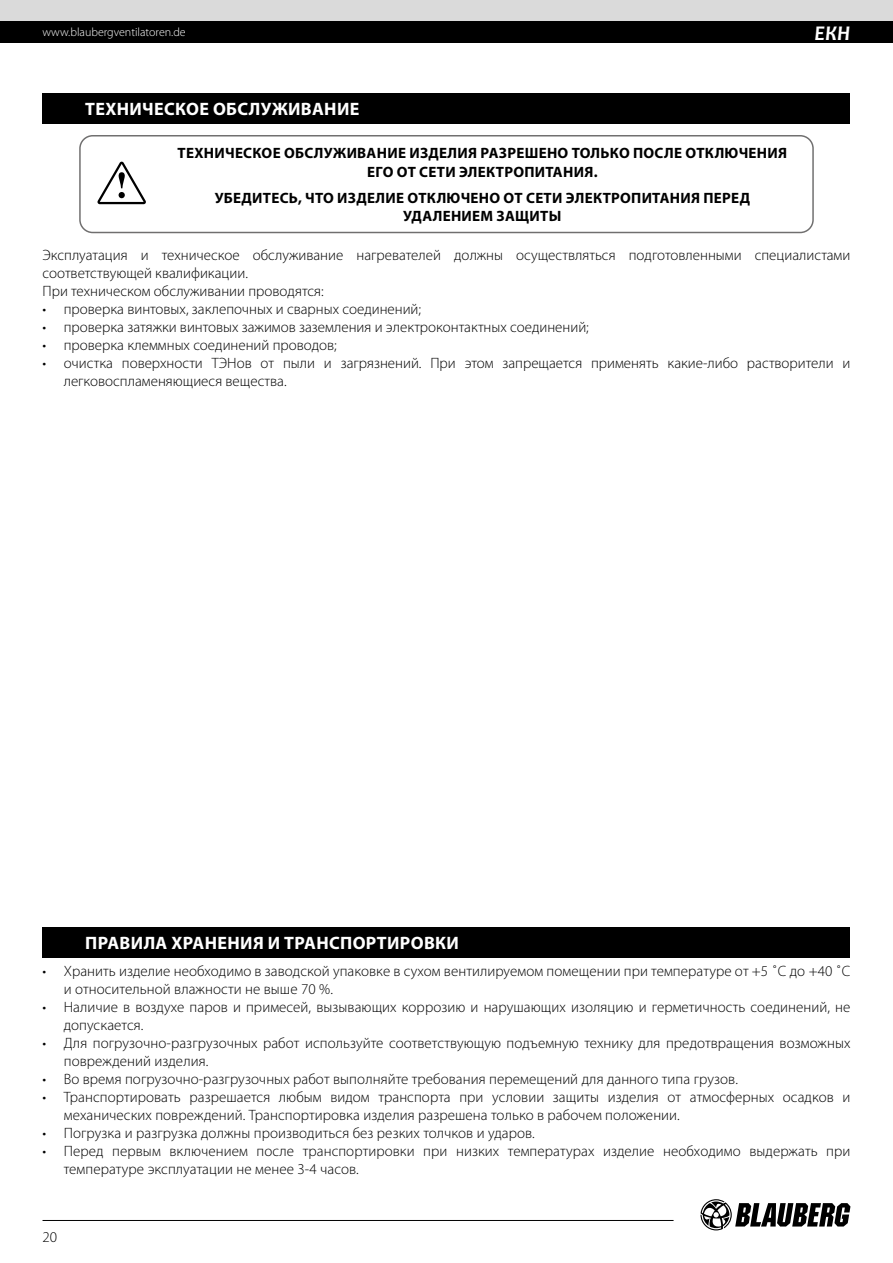
<style>
.page{position:relative;width:893px;height:1263px;background:#fff}
.page>*{position:absolute;margin:0;border:0;box-sizing:border-box;transform-origin:0 0}
.t1{font:italic 700 21px "Candara";color:#fff}
.t2{font:700 18px "Myriad Pro";letter-spacing:.02em;color:#fff}
.t3{font:300 15px/18px "Myriad Pro";letter-spacing:.005em;color:#000}
.t4{font:700 15px/18px "Myriad Pro";letter-spacing:.02em;color:#000;text-align:center}
.t5{font:300 12px "Myriad Pro";color:#fff}
</style>
<div class="page">
<div style="left:0;top:0;width:893px;height:21px;background:#dadada"></div>
<div style="left:0;top:21px;width:893px;height:22px;background:#000"></div>
<svg style="left:700px;top:1199px;width:150px;height:31px"></svg>
<hr style="left:43px;top:1220px;width:631px;height:1px;background:#000">
<div style="left:43px;top:93px;width:807px;height:31px;background:#000"></div>
<div style="left:43px;top:927px;width:807px;height:31px;background:#000"></div>
<div style="left:79px;top:135px;width:735px;height:98px;border:1px solid #706f6f;border-radius:13px"></div>
<svg style="left:97px;top:162px;width:49px;height:42px"></svg>
<p class="t5" style="left:43px;top:26px;width:145px">www.blaubergventilatoren.de</p>
<h1 class="t1" style="left:814px;top:20px;width:37px">ЕК Н</h1>
<p class="t2" style="left:85px;top:97px;width:276px">ТЕХНИЧЕСКОЕ ОБСЛУЖИВАНИЕ</p>
<p class="t4" style="left:178px;top:144px;width:611px">ТЕХНИЧЕСКОЕ ОБСЛУЖИВАНИЕ ИЗДЕЛИЯ РАЗРЕШЕНО ТОЛЬКО ПОСЛЕ ОТКЛЮЧЕНИЯ<br>ЕГО ОТ СЕТИ ЭЛЕКТРОПИТАНИЯ.</p>
<p class="t4" style="left:215px;top:188px;width:537px">УБЕДИТЕСЬ, ЧТО ИЗДЕЛИЕ ОТКЛЮЧЕНО ОТ СЕТИ ЭЛЕКТРОПИТАНИЯ ПЕРЕД<br>УДАЛЕНИЕМ ЗАЩИТЫ</p>
<p class="t3" style="left:43px;top:246px;width:809px">Эксплуатация и техническое обслуживание нагревателей должны осуществляться подготовленными специалистами соответствующей квалификации.<br>При техническом обслуживании проводятся:</p>
<p class="t3" style="left:43px;top:300px;width:380px">• проверка винтовых, заклепочных и сварных соединений;</p>
<p class="t3" style="left:43px;top:318px;width:548px">• проверка затяжки винтовых зажимов заземления и электроконтактных соединений;</p>
<p class="t3" style="left:43px;top:336px;width:296px">• проверка клеммных соединений проводов;</p>
<p class="t3" style="left:64px;top:354px;width:788px;text-indent:-21px">• очистка поверхности ТЭНов от пыли и загрязнений. При этом запрещается применять какие-либо растворители и легковоспламеняющиеся вещества.</p>
<p class="t2" style="left:85px;top:931px;width:375px">ПРАВИЛА ХРАНЕНИЯ И ТРАНСПОРТИРОВКИ</p>
<p class="t3" style="left:64px;top:962px;width:788px;text-indent:-21px">• Хранить изделие необходимо в заводской упаковке в сухом вентилируемом помещении при температуре от +5 ˚С до +40 ˚С и относительной влажности не выше 70 %.</p>
<p class="t3" style="left:64px;top:998px;width:788px;text-indent:-21px">• Наличие в воздухе паров и примесей, вызывающих коррозию и нарушающих изоляцию и герметичность соединений, не допускается.</p>
<p class="t3" style="left:64px;top:1034px;width:788px;text-indent:-21px">• Для погрузочно-разгрузочных работ используйте соответствующую подъемную технику для предотвращения возможных повреждений изделия.</p>
<p class="t3" style="left:43px;top:1070px;width:697px">• Во время погрузочно-разгрузочных работ выполняйте требования перемещений для данного типа грузов.</p>
<p class="t3" style="left:64px;top:1088px;width:788px;text-indent:-21px">• Транспортировать разрешается любым видом транспорта при условии защиты изделия от атмосферных осадков и механических повреждений. Транспортировка изделия разрешена только в рабочем положении.</p>
<p class="t3" style="left:43px;top:1124px;width:494px">• Погрузка и разгрузка должны производиться без резких толчков и ударов.</p>
<p class="t3" style="left:64px;top:1142px;width:788px;text-indent:-21px">• Перед первым включением после транспортировки при низких температурах изделие необходимо выдержать при температуре эксплуатации не менее 3-4 часов.</p>
<p class="t3" style="left:43px;top:1228px;width:16px">20</p>
</div>
